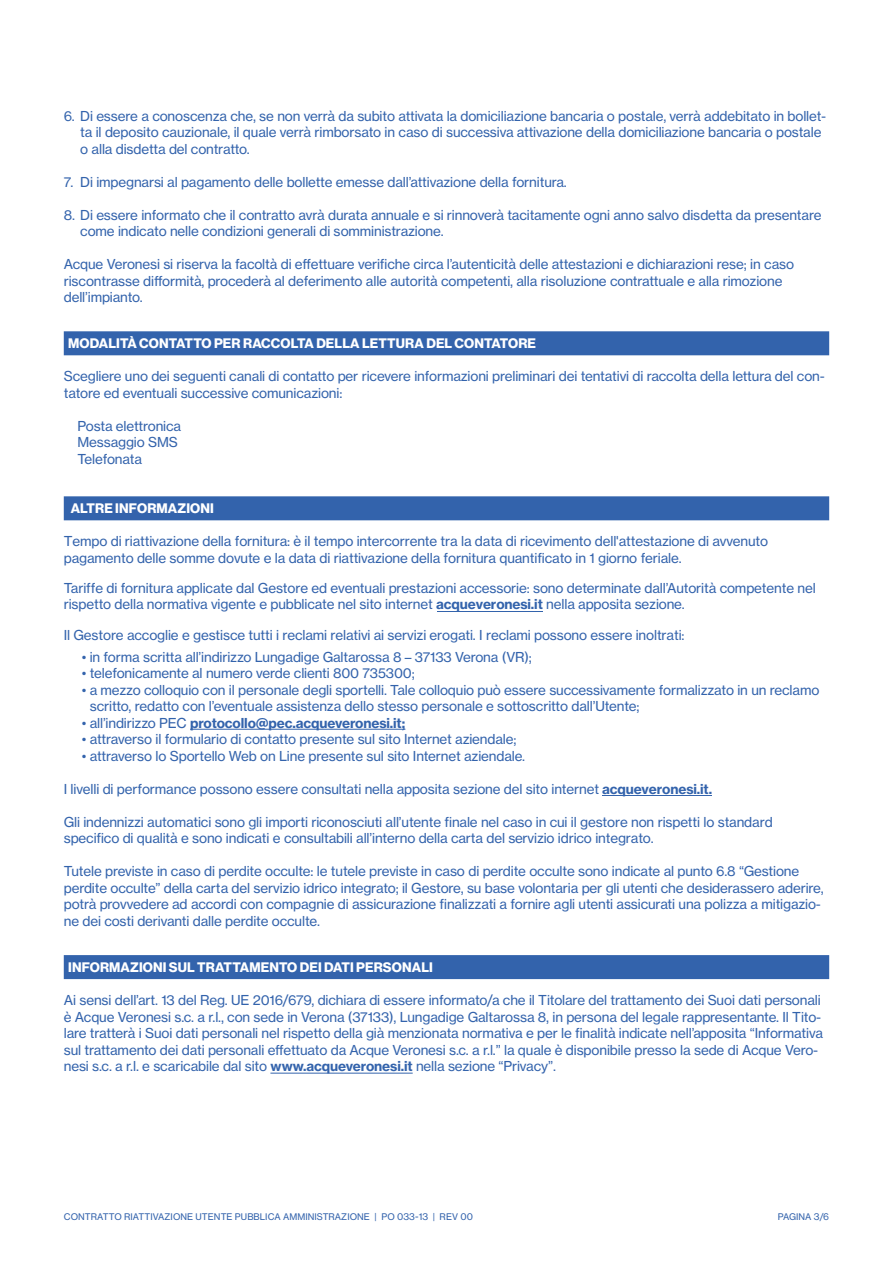
<style>
.page{position:relative;width:893px;height:1263px;background:#fff}
.page>*{position:absolute;margin:0;border:0;box-sizing:border-box;transform-origin:0 0}
.t1{font:13.5px/16.5px "N Haas Grotesk TX Pro 55 Rg";letter-spacing:-.01em;color:#3363ac}
.t2{font:13.5px "N Haas Grotesk DS Pro 75 Bd";letter-spacing:.01em;color:#fff}
.t3{font:13.5px "N Haas Grotesk TX Pro 75 Bd";letter-spacing:-.01em;color:#3363ac}
.t4{font:9px "N Haas Grotesk TX Pro 55 Rg";letter-spacing:.005em;color:#3363ac}
.s1{font-family:"N Haas Grotesk TX Pro 75 Bd"}
.s2{font-family:"N Haas Grotesk TX Pro 55 Rg"}
</style>
<div class="page">
<div style="left:64px;top:331px;width:765px;height:24px;background:#3363ac"></div>
<div style="left:64px;top:496px;width:765px;height:24px;background:#3363ac"></div>
<hr style="left:190px;top:729px;width:215px;height:1px;background:#3363ac">
<div style="left:64px;top:955px;width:765px;height:24px;background:#3363ac"></div>
<hr style="left:437px;top:611px;width:105px;height:1px;background:#3363ac">
<hr style="left:602px;top:796px;width:110px;height:1px;background:#3363ac">
<hr style="left:270px;top:1073px;width:143px;height:1px;background:#3363ac">
<p class="t1" style="left:80px;top:107px;width:747px;text-indent:-17px">6. Di essere a conoscenza che, se non verrà da subito attivata la domiciliazione bancaria o postale, verrà addebitato in bollet&shy;ta il deposito cauzionale, il quale verrà rimborsato in caso di successiva attivazione della domiciliazione bancaria o postale o alla disdetta del contratto.</p>
<p class="t1" style="left:64px;top:173px;width:505px">7. Di impegnarsi al pagamento delle bollette emesse dall’attivazione della fornitura.</p>
<p class="t1" style="left:80px;top:206px;width:743px;text-indent:-16px">8. Di essere informato che il contratto avrà durata annuale e si rinnoverà tacitamente ogni anno salvo disdetta da presentare come indicato nelle condizioni generali di somministrazione.</p>
<p class="t1" style="left:64px;top:256px;width:732px">Acque Veronesi si riserva la facoltà di effettuare verifiche circa l’autenticità delle attestazioni e dichiarazioni rese; in caso riscontrasse difformità, procederà al deferimento alle autorità competenti, alla risoluzione contrattuale e alla rimozione dell’impianto.</p>
<p class="t2" style="left:68px;top:336px;width:469px">MODALITÀ CONTATTO PER RACCOLTA DELLA LETTURA DEL CONTATORE</p>
<p class="t1" style="left:64px;top:368px;width:762px">Scegliere uno dei seguenti canali di contatto per ricevere informazioni preliminari dei tentativi di raccolta della lettura del con&shy;tatore ed eventuali successive comunicazioni:</p>
<p class="t1" style="left:77px;top:418px;width:105px">Posta elettronica</p>
<p class="t1" style="left:77px;top:434px;width:102px">Messaggio SMS</p>
<p class="t1" style="left:77px;top:451px;width:66px">Telefonata</p>
<p class="t2" style="left:71px;top:501px;width:145px">ALTRE INFORMAZIONI</p>
<p class="t1" style="left:64px;top:533px;width:706px">Tempo di riattivazione della fornitura: è il tempo intercorrente tra la data di ricevimento dell'attestazione di avvenuto pagamento delle somme dovute e la data di riattivazione della fornitura quantificato in 1 giorno feriale.</p>
<p class="t1" style="left:64px;top:580px;width:753px">Tariffe di fornitura applicate dal Gestore ed eventuali prestazioni accessorie: sono determinate dall’Autorità competente nel rispetto della normativa vigente e pubblicate nel sito internet <span class="s1">acqueveronesi.it</span> nella apposita sezione.</p>
<p class="t1" style="left:64px;top:626px;width:622px">Il Gestore accoglie e gestisce tutti i reclami relativi ai servizi erogati. I reclami possono essere inoltrati:</p>
<p class="t1" style="left:82px;top:649px;width:452px">• in forma scritta all’indirizzo Lungadige Galtarossa 8 – 37133 Verona (VR);</p>
<p class="t1" style="left:82px;top:665px;width:334px">• telefonicamente al numero verde clienti 800 735300;</p>
<p class="t1" style="left:90px;top:682px;width:731px;text-indent:-8px">• a mezzo colloquio con il personale degli sportelli. Tale colloquio può essere successivamente formalizzato in un reclamo scritto, redatto con l’eventuale assistenza dello stesso personale e sottoscritto dall’Utente;</p>
<p class="t3" style="left:82px;top:714px;width:325px"><span class="s2">• all’indirizzo PEC</span> protocollo@pec.acqueveronesi.it;</p>
<p class="t1" style="left:82px;top:731px;width:436px">• attraverso il formulario di contatto presente sul sito Internet aziendale;</p>
<p class="t1" style="left:82px;top:748px;width:445px">• attraverso lo Sportello Web on Line presente sul sito Internet aziendale.</p>
<p class="t1" style="left:64px;top:781px;width:650px">I livelli di performance possono essere consultati nella apposita sezione del sito internet <span class="s1">acqueveronesi.it.</span></p>
<p class="t1" style="left:64px;top:814px;width:710px">Gli indennizzi automatici sono gli importi riconosciuti all’utente finale nel caso in cui il gestore non rispetti lo standard specifico di qualità e sono indicati e consultabili all’interno della carta del servizio idrico integrato.</p>
<p class="t1" style="left:64px;top:863px;width:761px">Tutele previste in caso di perdite occulte: le tutele previste in caso di perdite occulte sono indicate al punto 6.8 “Gestione perdite occulte” della carta del servizio idrico integrato; il Gestore, su base volontaria per gli utenti che desiderassero aderire, potrà provvedere ad accordi con compagnie di assicurazione finalizzati a fornire agli utenti assicurati una polizza a mitigazio&shy;ne dei costi derivanti dalle perdite occulte.</p>
<p class="t2" style="left:68px;top:959px;width:366px">INFORMAZIONI SUL TRATTAMENTO DEI DATI PERSONALI</p>
<p class="t1" style="left:64px;top:992px;width:761px">Ai sensi dell’art. 13 del Reg. UE 2016/679, dichiara di essere informato/a che il Titolare del trattamento dei Suoi dati personali è Acque Veronesi s.c. a r.l., con sede in Verona (37133), Lungadige Galtarossa 8, in persona del legale rappresentante. Il Tito&shy;lare tratterà i Suoi dati personali nel rispetto della già menzionata normativa e per le finalità indicate nell’apposita “Informativa sul trattamento dei dati personali effettuato da Acque Veronesi s.c. a r.l.” la quale è disponibile presso la sede di Acque Vero&shy;nesi s.c. a r.l. e scaricabile dal sito <span class="s1">www.acqueveronesi.it</span> nella sezione “Privacy”.</p>
<p class="t4" style="left:64px;top:1212px;width:411px">CONTRATTO RIATTIVAZIONE UTENTE PUBBLICA AMMINISTRAZIONE | PO 033-13 | REV 00</p>
<p class="t4" style="left:778px;top:1212px;width:53px">PAGINA 3/6</p>
</div>
